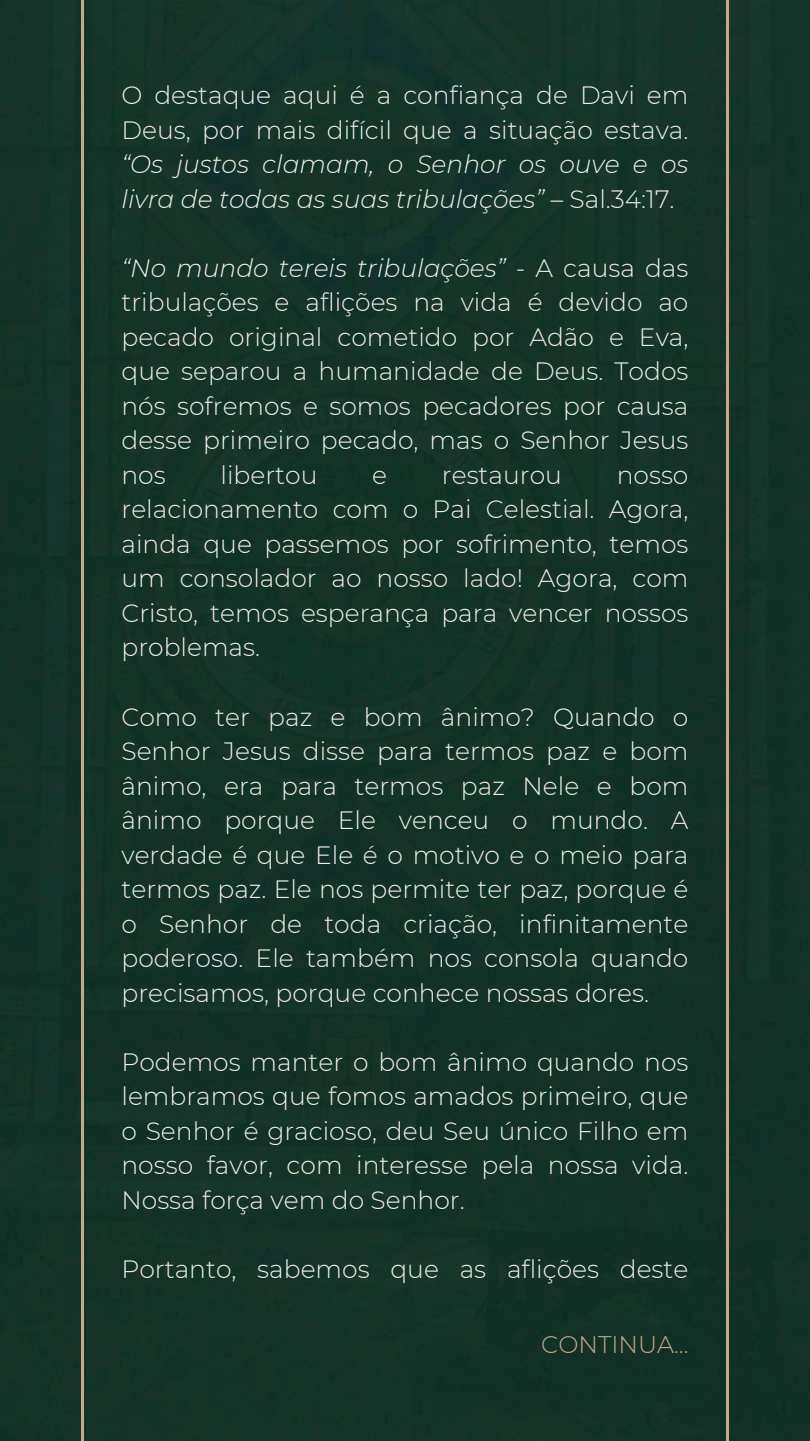
<style>
.page{position:relative;width:810px;height:1441px;background:#fff}
.page>*{position:absolute;margin:0;border:0;box-sizing:border-box;transform-origin:0 0}
.t1{font:300 25px/34.5px "Montserrat";color:#f1ece9;text-align:justify}
.t2{font:italic 300 25px/34.5px "Montserrat";color:#f1ece9}
.t3{font:300 24px "Montserrat";color:#c7a98f}
.s1{font-style:normal}
.s2{font-style:italic}
</style>
<div class="page">
<div style="left:0;top:0;width:810px;height:1440px;background:#143227"></div>
<div style="left:81px;top:0;width:648px;height:1440px;background:#143327"></div>
<p class="t1" style="left:122px;top:78px;width:568px">O destaque aqui é a confiança de Davi em<br>Deus, por mais difícil que a situação estava.</p>
<p class="t2" style="left:122px;top:147px;width:568px">“Os justos clamam, o Senhor os ouve e os livra de todas as suas tribulações” <span class="s1">– Sal.34:17.</span></p>
<p class="t1" style="left:122px;top:250px;width:568px"><span class="s2">“No mundo tereis tribulações”</span> - A causa das tribulações e aflições na vida é devido ao pecado original cometido por Adão e Eva, que separou a humanidade de Deus. Todos nós sofremos e somos pecadores por causa desse primeiro pecado, mas o Senhor Jesus nos</p>
<p class="t1" style="left:221px;top:457px;width:98px">libertou</p>
<p class="t1" style="left:372px;top:457px;width:16px">e</p>
<p class="t1" style="left:442px;top:457px;width:122px">restaurou</p>
<p class="t1" style="left:122px;top:457px;width:568px;text-indent:495px">nosso relacionamento com o Pai Celestial. Agora, ainda que passemos por sofrimento, temos um consolador ao nosso lado! Agora, com Cristo, temos esperança para vencer nossos problemas.</p>
<p class="t1" style="left:122px;top:699px;width:568px">Como ter paz e bom ânimo? Quando o Senhor Jesus disse para termos paz e bom ânimo, era para termos paz Nele e bom ânimo porque Ele venceu o mundo. A verdade é que Ele é o motivo e o meio para termos paz. Ele nos permite ter paz, porque é o Senhor de toda criação, infinitamente poderoso. Ele também nos consola quando precisamos, porque conhece nossas dores.</p>
<p class="t1" style="left:122px;top:1044px;width:568px">Podemos manter o bom ânimo quando nos lembramos que fomos amados primeiro, que o Senhor é gracioso, deu Seu único Filho em nosso favor, com interesse pela nossa vida.<br>Nossa força vem do Senhor.</p>
<p class="t1" style="left:122px;top:1251px;width:568px">Portanto, sabemos que as aflições deste</p>
<p class="t3" style="left:541px;top:1329px;width:149px">CONTINUA...</p>
</div>
